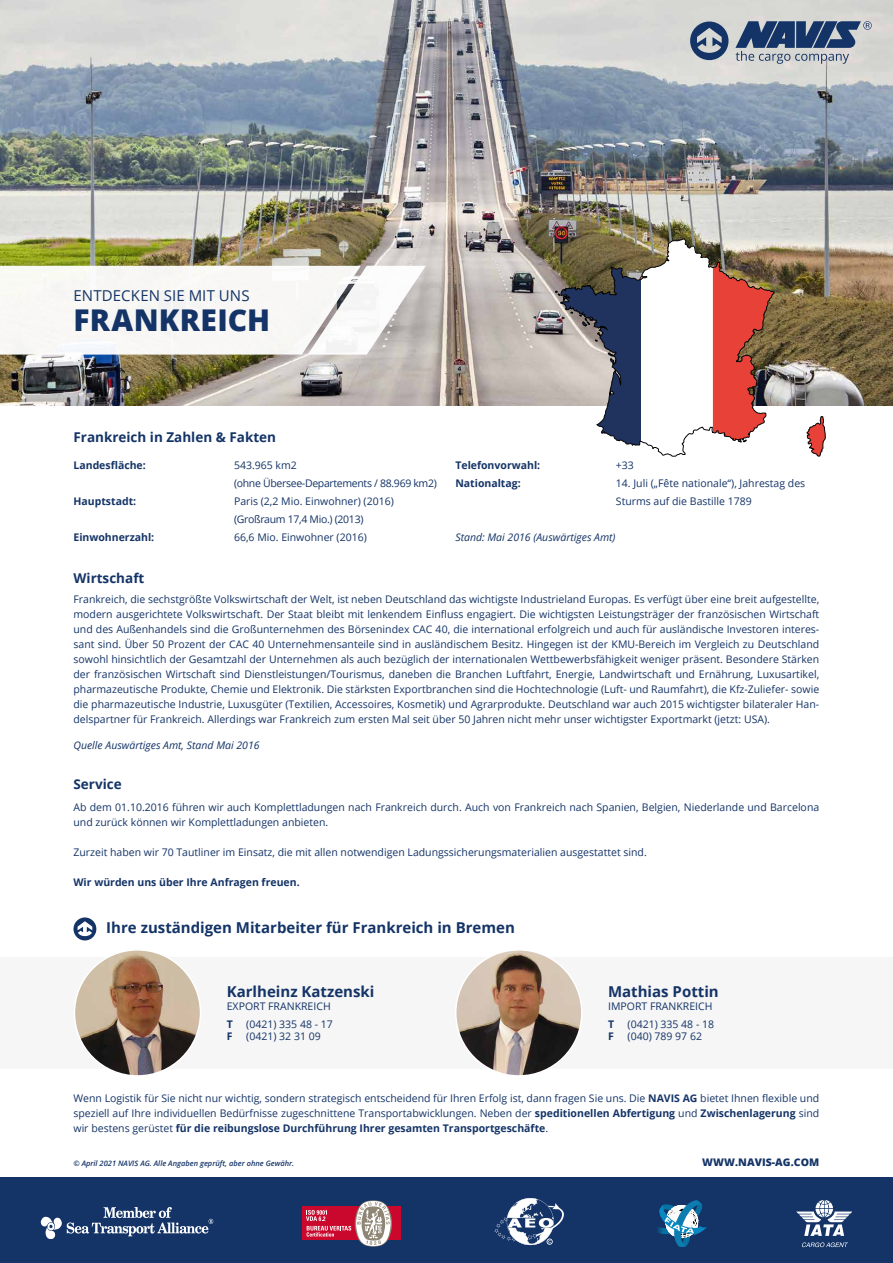
<style>
.page{position:relative;width:893px;height:1263px;background:#fff}
.page>*{position:absolute;margin:0;border:0;box-sizing:border-box;transform-origin:0 0}
.t1{font:800 30px "Open Sans";letter-spacing:.01em;color:#143467}
.t2{font:700 15px "Open Sans";color:#143467}
.t3{font:15px "Open Sans";letter-spacing:.005em;color:#143467}
.t4{font:700 13.5px "Open Sans";color:#143467}
.t5{font:10.5px/15px "Open Sans";color:#143467}
.t6{font:700 10.5px "Open Sans";color:#143467}
.t7{font:italic 10.5px "Open Sans";color:#143467}
.t8{font:10.5px/18px "Open Sans";letter-spacing:-.03em;color:#143467}
.t9{font:800 10.5px "Open Sans";letter-spacing:.005em;color:#143467}
.t10{font:italic 600 7.5px "Open Sans";color:#143467}
.s1{font-weight:700}
</style>
<div class="page">
<div style="left:0;top:1178px;width:893px;height:85px;background:#143467"></div>
<img style="left:0;top:0;width:893px;height:405px">
<svg style="left:657px;top:1200px;width:50px;height:47px"></svg>
<svg style="left:796px;top:1200px;width:56px;height:36px"></svg>
<svg style="left:802px;top:1242px;width:46px;height:5px"></svg>
<div style="left:303px;top:1207px;width:98px;height:33px;background:#ca082d"></div>
<svg style="left:306px;top:1200px;width:86px;height:47px"></svg>
<svg style="left:494px;top:1198px;width:70px;height:47px"></svg>
<svg style="left:41px;top:1207px;width:172px;height:32px"></svg>
<svg style="left:0;top:266px;width:426px;height:89px"></svg>
<svg style="left:73px;top:917px;width:23px;height:23px"></svg>
<svg style="left:560px;top:238px;width:215px;height:219px"></svg>
<svg style="left:806px;top:416px;width:20px;height:40px"></svg>
<svg style="left:555px;top:290px;width:5px;height:6px"></svg>
<svg style="left:579px;top:315px;width:11px;height:11px"></svg>
<svg style="left:595px;top:332px;width:6px;height:9px"></svg>
<svg style="left:608px;top:352px;width:6px;height:4px"></svg>
<svg style="left:743px;top:439px;width:4px;height:3px"></svg>
<div style="left:0;top:957px;width:893px;height:111px;background:#f6f6f6"></div>
<svg style="left:735px;top:21px;width:137px;height:43px;background:#77879d"></svg>
<svg style="left:690px;top:22px;width:38px;height:38px"></svg>
<img style="left:456px;top:950px;width:126px;height:126px;border-radius:63px">
<img style="left:74px;top:950px;width:127px;height:126px;border-radius:63px">
<h2 class="t3" style="left:73px;top:285px;width:178px">ENTDECKEN SIE MIT UNS</h2>
<h1 class="t1" style="left:73px;top:297px;width:198px">FRANKREICH</h1>
<p class="t4" style="left:73px;top:428px;width:204px">Frankreich in Zahlen &amp; Fakten</p>
<p class="t6" style="left:73px;top:458px;width:74px">Landesfläche:</p>
<p class="t8" style="left:234px;top:456px;width:204px">543.965 km2<br>(ohne Übersee-Departements / 88.969 km2)</p>
<p class="t6" style="left:73px;top:494px;width:64px">Hauptstadt:</p>
<p class="t5" style="left:234px;top:492px;width:161px;line-height:18px">Paris (2,2 Mio. Einwohner) (2016) (Großraum 17,4 Mio.) (2013)</p>
<p class="t6" style="left:73px;top:530px;width:82px">Einwohnerzahl:</p>
<p class="t5" style="left:234px;top:529px;width:134px">66,6 Mio. Einwohner (2016)</p>
<p class="t4" style="left:73px;top:569px;width:72px">Wirtschaft</p>
<p class="t6" style="left:455px;top:458px;width:86px">Telefonvorwahl:</p>
<p class="t5" style="left:616px;top:457px;width:20px">+33</p>
<p class="t6" style="left:455px;top:476px;width:67px">Nationaltag:</p>
<p class="t5" style="left:616px;top:474px;width:191px;line-height:18px">14. Juli („Fête nationale“), Jahrestag des<br>Sturms auf die Bastille 1789</p>
<p class="t7" style="left:455px;top:530px;width:162px">Stand: Mai 2016 (Auswärtiges Amt)</p>
<p class="t5" style="left:73px;top:591px;width:747px;text-align:justify">Frankreich, die sechstgrößte Volkswirtschaft der Welt, ist neben Deutschland das wichtigste Industrieland Europas. Es verfügt über eine breit aufgestellte, modern ausgerichtete Volkswirtschaft. Der Staat bleibt mit lenkendem Einfluss engagiert. Die wichtigsten Leistungsträger der französischen Wirtschaft und des Außenhandels sind die Großunternehmen des Börsenindex CAC 40, die international erfolgreich und auch für ausländische Investoren interes&shy;sant sind. Über 50 Prozent der CAC 40 Unternehmensanteile sind in ausländischem Besitz. Hingegen ist der KMU-Bereich im Vergleich zu Deutschland sowohl hinsichtlich der Gesamtzahl der Unternehmen als auch bezüglich der internationalen Wettbewerbsfähigkeit weniger präsent. Besondere Stärken der französischen Wirtschaft sind Dienstleistungen/Tourismus, daneben die Branchen Luftfahrt, Energie, Landwirtschaft und Ernährung, Luxusartikel, pharmazeutische Produkte, Chemie und Elektronik. Die stärksten Exportbranchen sind die Hochtechnologie (Luft- und Raumfahrt), die Kfz-Zuliefer- sowie die pharmazeutische Industrie, Luxusgüter (Textilien, Accessoires, Kosmetik) und Agrarprodukte. Deutschland war auch 2015 wichtigster bilateraler Han&shy;delspartner für Frankreich. Allerdings war Frankreich zum ersten Mal seit über 50 Jahren nicht mehr unser wichtigster Exportmarkt (jetzt: USA).</p>
<p class="t7" style="left:73px;top:737px;width:188px">Quelle Auswärtiges Amt, Stand Mai 2016</p>
<p class="t4" style="left:73px;top:775px;width:50px">Service</p>
<p class="t5" style="left:73px;top:799px;width:747px">Ab dem 01.10.2016 führen wir auch Komplettladungen nach Frankreich durch. Auch von Frankreich nach Spanien, Belgien, Niederlande und Barcelona und zurück können wir Komplettladungen anbieten.</p>
<p class="t5" style="left:73px;top:844px;width:575px">Zurzeit haben wir 70 Tautliner im Einsatz, die mit allen notwendigen Ladungssicherungsmaterialien ausgestattet sind.</p>
<p class="t6" style="left:73px;top:875px;width:228px">Wir würden uns über Ihre Anfragen freuen.</p>
<h2 class="t2" style="left:106px;top:917px;width:410px">Ihre zuständigen Mitarbeiter für Frankreich in Bremen</h2>
<h2 class="t2" style="left:227px;top:981px;width:149px">Karlheinz Katzenski</h2>
<p class="t5" style="left:227px;top:998px;width:105px">EXPORT FRANKREICH</p>
<p class="t6" style="left:227px;top:1016px;width:8px">T</p>
<p class="t5" style="left:246px;top:1016px;width:88px">(0421) 335 48 - 17</p>
<p class="t6" style="left:227px;top:1029px;width:7px">F</p>
<p class="t5" style="left:246px;top:1029px;width:76px">(0421) 32 31 09</p>
<h2 class="t2" style="left:608px;top:981px;width:112px">Mathias Pottin</h2>
<p class="t5" style="left:608px;top:998px;width:106px">IMPORT FRANKREICH</p>
<p class="t6" style="left:608px;top:1016px;width:8px">T</p>
<p class="t5" style="left:628px;top:1016px;width:88px">(0421) 335 48 - 18</p>
<p class="t6" style="left:608px;top:1029px;width:7px">F</p>
<p class="t5" style="left:628px;top:1029px;width:76px">(040) 789 97 62</p>
<p class="t5" style="left:73px;top:1090px;width:747px;text-align:justify">Wenn Logistik für Sie nicht nur wichtig, sondern strategisch entscheidend für Ihren Erfolg ist, dann fragen Sie uns. Die <span class="s1">NAVIS AG</span> bietet Ihnen flexible und speziell auf Ihre individuellen Bedürfnisse zugeschnittene Transportabwicklungen. Neben der <span class="s1">speditionellen Abfertigung</span> und <span class="s1">Zwischenlagerung</span> sind wir bestens gerüstet <span class="s1">für die reibungslose Durchführung Ihrer gesamten Transportgeschäfte</span>.</p>
<p class="t10" style="left:73px;top:1158px;width:222px">© April 2021 NAVIS AG. Alle Angaben geprüft, aber ohne Gewähr.</p>
<p class="t9" style="left:702px;top:1155px;width:119px">WWW.NAVIS-AG.COM</p>
</div>
